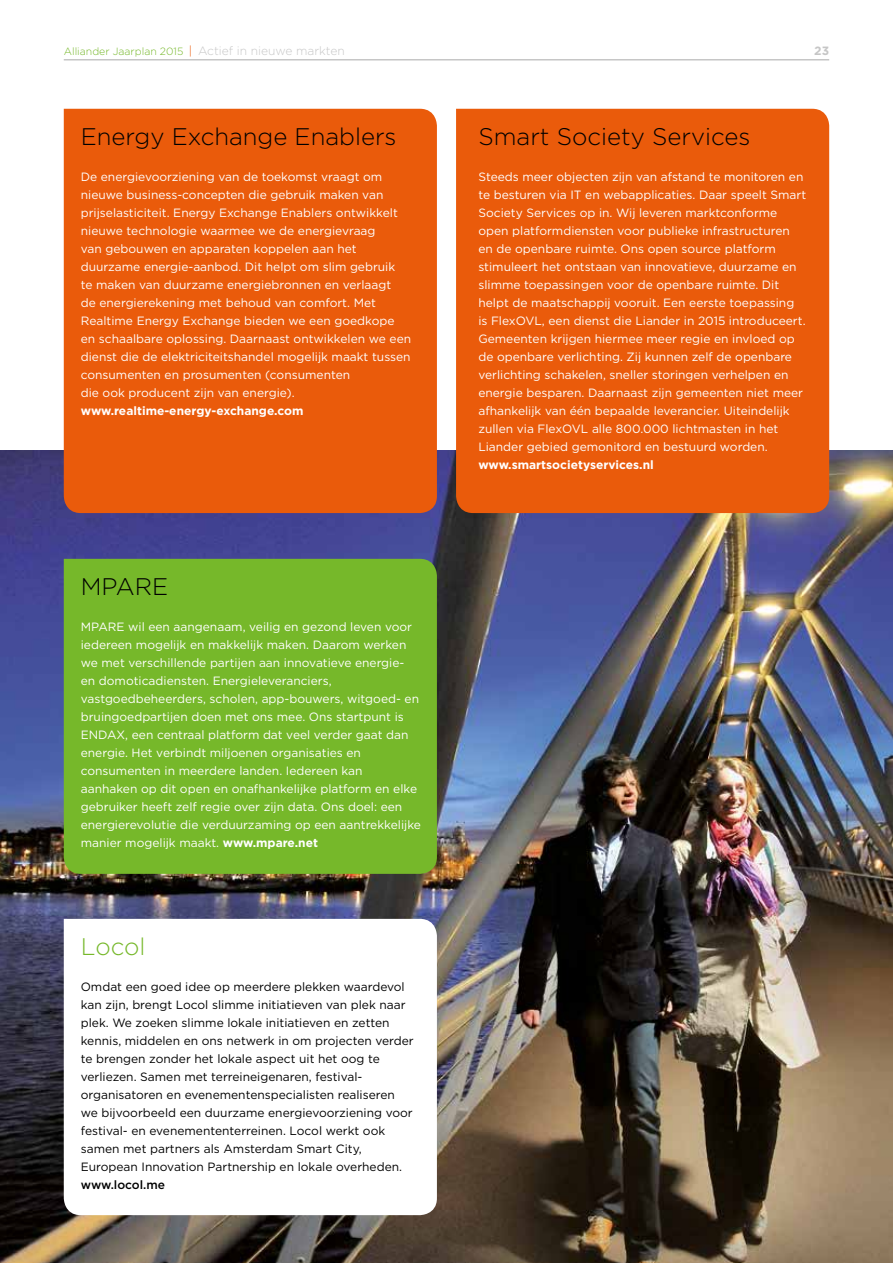
<style>
.page{position:relative;width:893px;height:1263px;background:#fff}
.page>*{position:absolute;margin:0;border:0;box-sizing:border-box;transform-origin:0 0}
.t1{font:300 24px "Gotham";color:#000}
.t2{font:300 24px "Gotham";letter-spacing:-.005em;color:#76b82a}
.t3{font:12px/18px "Gotham";color:#fff}
.t4{font:12px/18px "Gotham";color:#000}
.t5{font:700 12px "Gotham";color:#fff}
.t6{font:500 12px "Gotham";color:#000}
.t7{font:700 12px "Gotham";color:#c6c6c6}
.t8{font:300 10.5px "Gotham";color:#76b82a}
.s1{font-size:12px;color:#ea5b0b}
.s2{font-size:12px;color:#c6c6c6}
.s3{font-weight:700}
</style>
<div class="page">
<img style="left:0;top:451px;width:893px;height:812px">
<div style="left:64px;top:109px;width:373px;height:404px;background:#ea5b0b"></div>
<div style="left:64px;top:559px;width:373px;height:315px;background:#76b82a"></div>
<svg style="left:64px;top:919px;width:373px;height:296px"></svg>
<div style="left:456px;top:109px;width:373px;height:404px;background:#ea5b0b"></div>
<hr style="left:64px;top:59px;width:765px;height:2px;background:#c6c6c6">
<p class="t8" style="left:64px;top:44px;width:283px">Alliander Jaarplan 2015 <span class="s1">|</span> <span class="s2">Actief in nieuwe markten</span></p>
<p class="t7" style="left:814px;top:43px;width:16px">23</p>
<h1 class="t1" style="left:81px;top:121px;width:317px">Energy Exchange Enablers</h1>
<p class="t3" style="left:81px;top:167px;width:332px">De energievoorziening van de toekomst vraagt om nieuwe business-concepten die gebruik maken van prijselasticiteit. Energy Exchange Enablers ontwikkelt nieuwe technologie waarmee we de energievraag<br>van gebouwen en apparaten koppelen aan het duurzame energie-aanbod. Dit helpt om slim gebruik<br>te maken van duurzame energiebronnen en verlaagt<br>de energierekening met behoud van comfort. Met Realtime Energy Exchange bieden we een goedkope en schaalbare oplossing. Daarnaast ontwikkelen we een dienst die de elektriciteitshandel mogelijk maakt tussen consumenten en prosumenten (consumenten<br>die ook producent zijn van energie).</p>
<p class="t5" style="left:81px;top:403px;width:224px">www.realtime-energy-exchange.com</p>
<h1 class="t1" style="left:81px;top:571px;width:89px">MPARE</h1>
<p class="t3" style="left:81px;top:617px;width:342px">MPARE wil een aangenaam, veilig en gezond leven voor iedereen mogelijk en makkelijk maken. Daarom werken we met verschillende partijen aan innovatieve energie&shy;en domoticadiensten. Energieleveranciers, vastgoedbeheerders, scholen, app-bouwers, witgoed- en bruingoedpartijen doen met ons mee. Ons startpunt is ENDAX, een centraal platform dat veel verder gaat dan energie. Het verbindt miljoenen organisaties en consumenten in meerdere landen. Iedereen kan aanhaken op dit open en onafhankelijke platform en elke gebruiker heeft zelf regie over zijn data. Ons doel: een energierevolutie die verduurzaming op een aantrekkelijke manier mogelijk maakt. <span class="s3">www.mpare.net</span></p>
<h1 class="t2" style="left:81px;top:931px;width:66px">Locol</h1>
<p class="t4" style="left:81px;top:977px;width:334px">Omdat een goed idee op meerdere plekken waardevol kan zijn, brengt Locol slimme initiatieven van plek naar plek. We zoeken slimme lokale initiatieven en zetten kennis, middelen en ons netwerk in om projecten verder te brengen zonder het lokale aspect uit het oog te verliezen. Samen met terreineigenaren, festival&shy;organisatoren en evenementenspecialisten realiseren we bijvoorbeeld een duurzame energievoorziening voor festival- en evenemententerreinen. Locol werkt ook samen met partners als Amsterdam Smart City, European Innovation Partnership en lokale overheden.</p>
<p class="t6" style="left:81px;top:1177px;width:86px">www.locol.me</p>
<h1 class="t1" style="left:478px;top:121px;width:273px">Smart Society Services</h1>
<p class="t3" style="left:478px;top:167px;width:329px">Steeds meer objecten zijn van afstand te monitoren en te besturen via IT en webapplicaties. Daar speelt Smart Society Services op in. Wij leveren marktconforme open platformdiensten voor publieke infrastructuren en de openbare ruimte. Ons open source platform stimuleert het ontstaan van innovatieve, duurzame en slimme toepassingen voor de openbare ruimte. Dit helpt de maatschappij vooruit. Een eerste toepassing is FlexOVL, een dienst die Liander in 2015 introduceert.<br>Gemeenten krijgen hiermee meer regie en invloed op de openbare verlichting. Zij kunnen zelf de openbare verlichting schakelen, sneller storingen verhelpen en energie besparen. Daarnaast zijn gemeenten niet meer afhankelijk van één bepaalde leverancier. Uiteindelijk zullen via FlexOVL alle 800.000 lichtmasten in het Liander gebied gemonitord en bestuurd worden.</p>
<p class="t5" style="left:478px;top:457px;width:177px">www.smartsocietyservices.nl</p>
</div>
